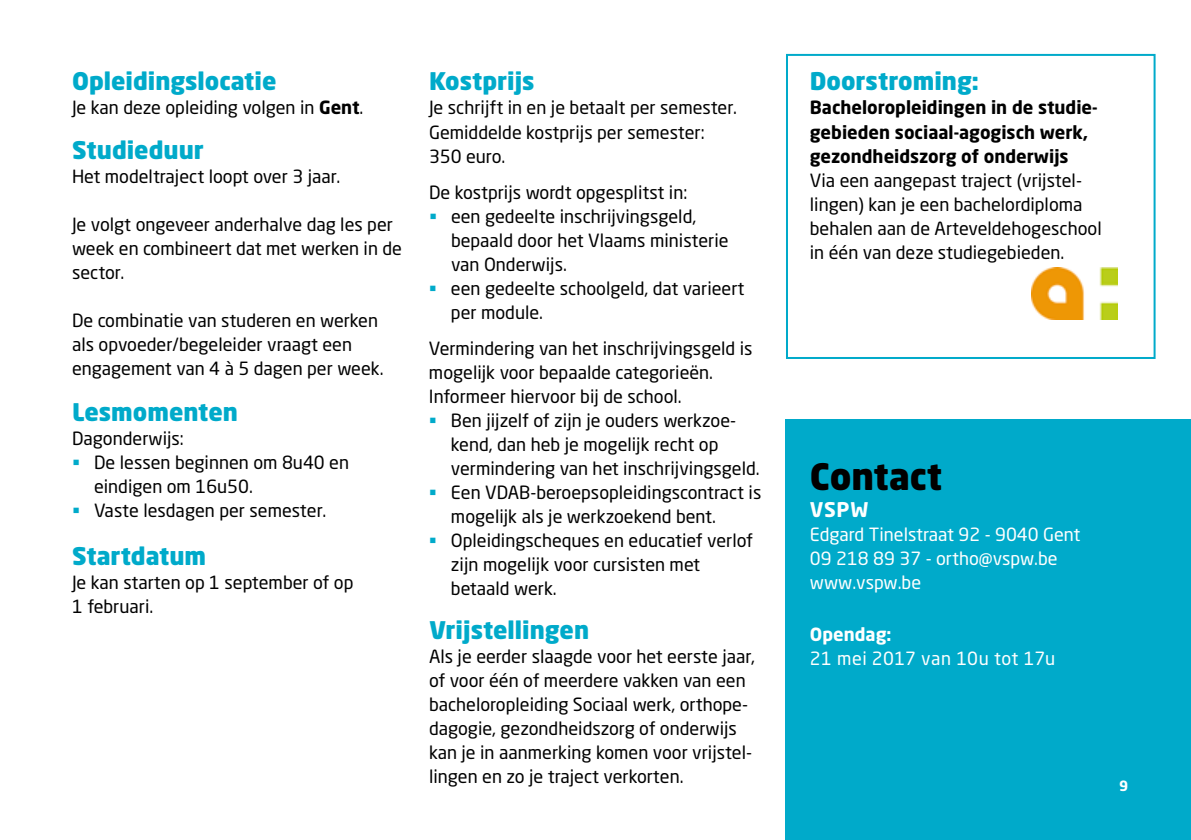
<style>
.page{position:relative;width:1191px;height:840px;background:#fff}
.page>*{position:absolute;margin:0;border:0;box-sizing:border-box;transform-origin:0 0}
.t1{font:900 36px "Neo Sans Pro";color:#000}
.t2{font:900 24px "Neo Sans Pro";color:#00aaca}
.t3{font:700 20px "Neo Sans Pro";color:#fff}
.t4{font:18px/24px "Neo Sans Pro";color:#000}
.t5{font:700 18px/24px "Neo Sans Pro";color:#000}
.t6{font:18px/24px "Neo Sans Pro";color:#fff}
.t7{font:18px "Neo Sans Pro";letter-spacing:.025em;color:#fff}
.t8{font:700 18px "Neo Sans Pro";color:#fff}
.t9{font:700 14px "Neo Sans Pro";color:#fff}
.s1{font-weight:700}
.s2{color:#00aaca}
</style>
<div class="page">
<div style="left:786px;top:420px;width:405px;height:419px;background:#00aaca"></div>
<img style="left:1031px;top:267px;width:86px;height:52px">
<div style="left:786px;top:54px;width:369px;height:305px;border:2px solid #00aaca"></div>
<h2 class="t2" style="left:72px;top:66px;width:206px">Opleidingslocatie</h2>
<p class="t4" style="left:72px;top:95px;width:293px">Je kan deze opleiding volgen in <span class="s1">Gent</span>.</p>
<h2 class="t2" style="left:72px;top:134px;width:133px">Studieduur</h2>
<p class="t4" style="left:72px;top:163px;width:270px">Het modeltraject loopt over 3 jaar.</p>
<p class="t4" style="left:72px;top:211px;width:331px">Je volgt ongeveer anderhalve dag les per week en combineert dat met werken in de sector.</p>
<p class="t4" style="left:72px;top:307px;width:313px">De combinatie van studeren en werken als opvoeder/begeleider vraagt een engagement van 4 à 5 dagen per week.</p>
<h2 class="t2" style="left:72px;top:396px;width:167px">Lesmomenten</h2>
<p class="t4" style="left:72px;top:426px;width:113px">Dagonderwijs:</p>
<p class="t4" style="left:94px;top:450px;width:256px;text-indent:-22px"><span class="s2">▪</span> De lessen beginnen om 8u40 en eindigen om 16u50.</p>
<p class="t4" style="left:72px;top:498px;width:256px"><span class="s2">▪</span> Vaste lesdagen per semester.</p>
<h2 class="t2" style="left:72px;top:540px;width:136px">Startdatum</h2>
<p class="t4" style="left:72px;top:570px;width:283px">Je kan starten op 1 september of op<br>1 februari.</p>
<h2 class="t2" style="left:429px;top:66px;width:107px">Kostprijs</h2>
<p class="t4" style="left:429px;top:95px;width:309px">Je schrijft in en je betaalt per semester.<br>Gemiddelde kostprijs per semester:<br>350 euro.</p>
<p class="t4" style="left:429px;top:179px;width:260px">De kostprijs wordt opgesplitst in:</p>
<p class="t4" style="left:451px;top:203px;width:279px;text-indent:-22px"><span class="s2">▪</span> een gedeelte inschrijvingsgeld, bepaald door het Vlaams ministerie van Onderwijs.</p>
<p class="t4" style="left:451px;top:275px;width:295px;text-indent:-22px"><span class="s2">▪</span> een gedeelte schoolgeld, dat varieert per module.</p>
<p class="t4" style="left:429px;top:335px;width:325px">Vermindering van het inschrijvingsgeld is mogelijk voor bepaalde categorieën.<br>Informeer hiervoor bij de school.</p>
<p class="t4" style="left:451px;top:407px;width:310px;text-indent:-22px"><span class="s2">▪</span> Ben jijzelf of zijn je ouders werkzoe&shy;kend, dan heb je mogelijk recht op vermindering van het inschrijvingsgeld.</p>
<p class="t4" style="left:451px;top:479px;width:312px;text-indent:-22px"><span class="s2">▪</span> Een VDAB-beroepsopleidingscontract is mogelijk als je werkzoekend bent.</p>
<p class="t4" style="left:451px;top:527px;width:304px;text-indent:-22px"><span class="s2">▪</span> Opleidingscheques en educatief verlof zijn mogelijk voor cursisten met betaald werk.</p>
<h2 class="t2" style="left:429px;top:614px;width:162px">Vrijstellingen</h2>
<p class="t4" style="left:429px;top:643px;width:327px">Als je eerder slaagde voor het eerste jaar, of voor één of meerdere vakken van een bacheloropleiding Sociaal werk, orthope&shy;dagogie, gezondheidszorg of onderwijs kan je in aanmerking komen voor vrijstel&shy;lingen en zo je traject verkorten.</p>
<h2 class="t2" style="left:810px;top:66px;width:170px">Doorstroming:</h2>
<p class="t5" style="left:810px;top:95px;width:289px">Bacheloropleidingen in de studie&shy;gebieden sociaal-agogisch werk, gezondheidszorg of onderwijs</p>
<p class="t4" style="left:810px;top:167px;width:293px">Via een aangepast traject (vrijstel&shy;lingen) kan je een bachelordiploma behalen aan de Arteveldehogeschool in één van deze studiegebieden.</p>
<h1 class="t1" style="left:810px;top:453px;width:134px">Contact</h1>
<p class="t3" style="left:810px;top:496px;width:60px">VSPW</p>
<p class="t6" style="left:810px;top:522px;width:272px">Edgard Tinelstraat 92 - 9040 Gent<br>09 218 89 37 - ortho@vspw.be www.vspw.be</p>
<p class="t8" style="left:810px;top:622px;width:83px">Opendag:</p>
<p class="t7" style="left:810px;top:647px;width:247px">21 mei 2017 van 10u tot 17u</p>
<p class="t9" style="left:1119px;top:776px;width:11px">9</p>
</div>
